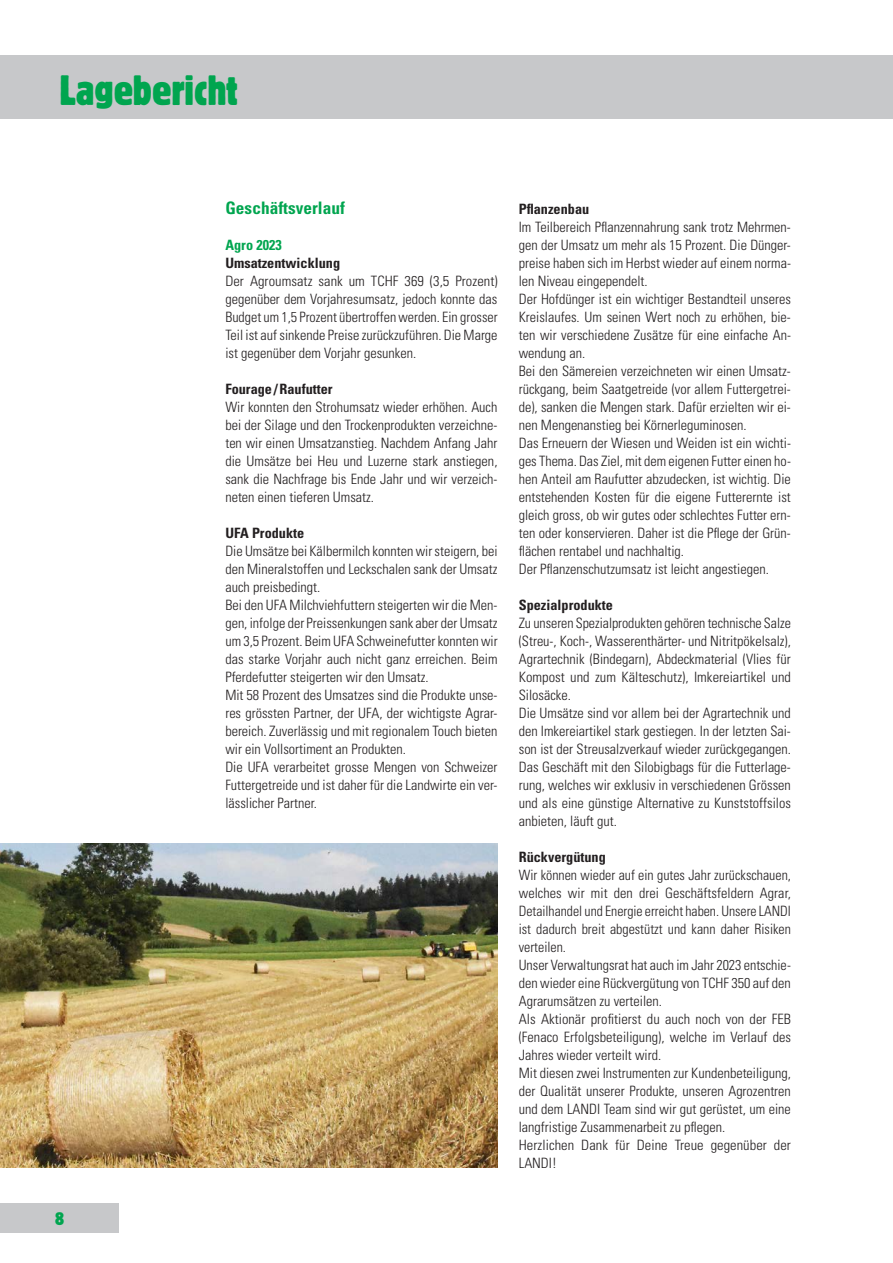
<style>
.page{position:relative;width:893px;height:1263px;background:#fff}
.page>*{position:absolute;margin:0;border:0;box-sizing:border-box;transform-origin:0 0}
.t1{font:condensed 42px "Block Pro";color:#00a54f}
.t2{font:condensed 18px "Block Pro";color:#00a54f}
.t3{font:700 condensed 17.25px "Univers LT Std";letter-spacing:.005em;color:#00a54f}
.t4{font:300 condensed 14.25px/18px "Univers LT Std";color:#231f20}
.t5{font:700 condensed 14.25px "Univers LT Std";color:#231f20}
.t6{font:700 condensed 14.25px "Univers LT Std";letter-spacing:.005em;color:#00a54f}
</style>
<div class="page">
<div style="left:0;top:1203px;width:119px;height:30px;background:#c7c8ca"></div>
<div style="left:0;top:55px;width:893px;height:64px;background:#c7c8ca"></div>
<img style="left:0;top:844px;width:497px;height:324px">
<h1 class="t1" style="left:60px;top:63px;width:180px">Lagebericht</h1>
<p class="t2" style="left:55px;top:1207px;width:10px">8</p>
<p class="t3" style="left:225px;top:197px;width:121px">Geschäftsverlauf</p>
<p class="t6" style="left:225px;top:236px;width:58px">Agro 2023</p>
<p class="t5" style="left:225px;top:254px;width:116px">Umsatzentwicklung</p>
<p class="t4" style="left:225px;top:272px;width:274px;text-align:justify">Der Agroumsatz sank um TCHF 369 (3,5 Prozent) gegenüber dem Vorjahresumsatz, jedoch konnte das Budget um 1,5 Prozent übertroffen werden. Ein grosser Teil ist auf sinkende Preise zurückzuführen. Die Marge ist gegenüber dem Vorjahr gesunken.</p>
<p class="t5" style="left:225px;top:380px;width:109px">Fourage /Raufutter</p>
<p class="t4" style="left:225px;top:398px;width:274px;text-align:justify">Wir konnten den Strohumsatz wieder erhöhen. Auch bei der Silage und den Trockenprodukten verzeichne&shy;ten wir einen Umsatzanstieg. Nachdem Anfang Jahr die Umsätze bei Heu und Luzerne stark anstiegen, sank die Nachfrage bis Ende Jahr und wir verzeich&shy;neten einen tieferen Umsatz.</p>
<p class="t5" style="left:225px;top:524px;width:80px">UFA Produkte</p>
<p class="t4" style="left:225px;top:542px;width:274px">Die Umsätze bei Kälbermilch konnten wir steigern, bei den Mineralstoffen und Leckschalen sank der Umsatz auch preisbedingt.<br>Bei den UFA Milchviehfuttern steigerten wir die Men&shy;gen, infolge der Preissenkungen sank aber der Umsatz um 3,5 Prozent. Beim UFA Schweinefutter konnten wir das starke Vorjahr auch nicht ganz erreichen. Beim Pferdefutter steigerten wir den Umsatz.<br>Mit 58 Prozent des Umsatzes sind die Produkte unse&shy;res grössten Partner, der UFA, der wichtigste Agrar&shy;bereich. Zuverlässig und mit regionalem Touch bieten wir ein Vollsortiment an Produkten.<br>Die UFA verarbeitet grosse Mengen von Schweizer Futtergetreide und ist daher für die Landwirte ein ver&shy;lässlicher Partner.</p>
<p class="t5" style="left:519px;top:200px;width:72px">Pflanzenbau</p>
<p class="t4" style="left:519px;top:218px;width:274px">Im Teilbereich Pflanzennahrung sank trotz Mehrmen&shy;gen der Umsatz um mehr als 15 Prozent. Die Dünger&shy;preise haben sich im Herbst wieder auf einem norma&shy;len Niveau eingependelt.<br>Der Hofdünger ist ein wichtiger Bestandteil unseres Kreislaufes. Um seinen Wert noch zu erhöhen, bie&shy;ten wir verschiedene Zusätze für eine einfache An&shy;wendung an.<br>Bei den Sämereien verzeichneten wir einen Umsatz&shy;rückgang, beim Saatgetreide (vor allem Futtergetrei&shy;de), sanken die Mengen stark. Dafür erzielten wir ei&shy;nen Mengenanstieg bei Körnerleguminosen.<br>Das Erneuern der Wiesen und Weiden ist ein wichti&shy;ges Thema. Das Ziel, mit dem eigenen Futter einen ho&shy;hen Anteil am Raufutter abzudecken, ist wichtig. Die entstehenden Kosten für die eigene Futterernte ist gleich gross, ob wir gutes oder schlechtes Futter ern&shy;ten oder konservieren. Daher ist die Pflege der Grün&shy;flächen rentabel und nachhaltig.<br>Der Pflanzenschutzumsatz ist leicht angestiegen.</p>
<p class="t5" style="left:519px;top:596px;width:96px">Spezialprodukte</p>
<p class="t4" style="left:519px;top:614px;width:274px">Zu unseren Spezialprodukten gehören technische Salze (Streu-, Koch-, Wasserenthärter- und Nitritpökelsalz), Agrartechnik (Bindegarn), Abdeckmaterial (Vlies für Kompost und zum Kälteschutz), Imkereiartikel und Silosäcke.<br>Die Umsätze sind vor allem bei der Agrartechnik und den Imkereiartikel stark gestiegen. In der letzten Sai&shy;son ist der Streusalzverkauf wieder zurückgegangen.<br>Das Geschäft mit den Silobigbags für die Futterlage&shy;rung, welches wir exklusiv in verschiedenen Grössen und als eine günstige Alternative zu Kunststoffsilos anbieten, läuft gut.</p>
<p class="t5" style="left:519px;top:848px;width:89px">Rückvergütung</p>
<p class="t4" style="left:519px;top:866px;width:274px">Wir können wieder auf ein gutes Jahr zurückschauen, welches wir mit den drei Geschäftsfeldern Agrar, Detailhandel und Energie erreicht haben. Unsere LANDI ist dadurch breit abgestützt und kann daher Risiken verteilen.<br>Unser Verwaltungsrat hat auch im Jahr 2023 entschie&shy;den wieder eine Rückvergütung von TCHF 350 auf den Agrarumsätzen zu verteilen.<br>Als Aktionär profitierst du auch noch von der FEB (Fenaco Erfolgsbeteiligung), welche im Verlauf des Jahres wieder verteilt wird.<br>Mit diesen zwei Instrumenten zur Kundenbeteiligung, der Qualität unserer Produkte, unseren Agrozentren und dem LANDI Team sind wir gut gerüstet, um eine langfristige Zusammenarbeit zu pflegen.<br>Herzlichen Dank für Deine Treue gegenüber der LANDI!</p>
</div>
